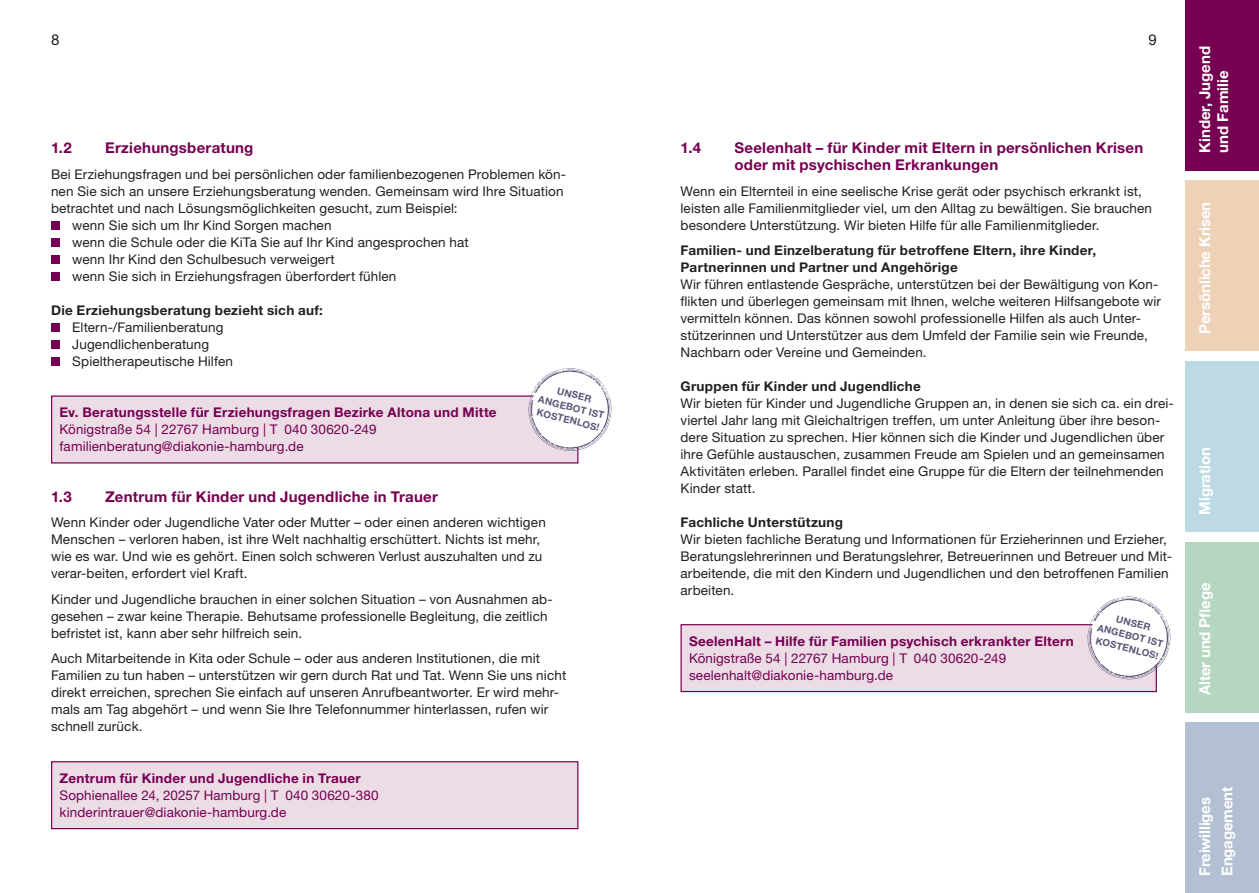
<style>
.page{position:relative;width:1259px;height:893px;background:#fff}
.page>*{position:absolute;margin:0;border:0;box-sizing:border-box;transform-origin:0 0}
.t1{font:700 15px/18px "Helvetica Neue LT Pro";letter-spacing:-.01em;color:#fff}
.t2{font:15px "Helvetica Neue LT Pro";color:#231f20}
.cyan_bold{font:700 14.85px/17px "Helvetica Neue LT Pro";letter-spacing:.015em;color:#760051}
._11_Fliesstext_9pt_4{font:13.35px/17px "Helvetica Neue LT Pro";letter-spacing:.01em;color:#231f20}
._11_Fliesstext_9pt_4-2{font:13.35px "Helvetica Neue LT Pro";letter-spacing:.01em;color:#760051}
._11_Fliesstext_9pt_4-3{font:700 13.35px/17px "Helvetica Neue LT Pro";letter-spacing:.02em;color:#231f20}
._11_Fliesstext_9pt_4-4{font:700 13.35px "Helvetica Neue LT Pro";letter-spacing:.02em;color:#760051}
._11_Fliesstext_9pt_4-5{font:700 9.75px "Helvetica Neue LT Pro";color:#5c5778}
.s1{font-size:13.5px}
</style>
<div class="page">
<div style="left:51px;top:395px;width:527px;height:68px;background:#ebdce5"></div>
<div style="left:51px;top:761px;width:527px;height:68px;background:#ebdce5;border:1px solid #760051"></div>
<div style="left:680px;top:624px;width:477px;height:68px;background:#ebdce5;border:1px solid #760051"></div>
<div style="left:51px;top:221px;width:9px;height:9px;background:#760051"></div>
<div style="left:51px;top:238px;width:9px;height:9px;background:#760051"></div>
<div style="left:51px;top:255px;width:9px;height:9px;background:#760051"></div>
<div style="left:51px;top:272px;width:9px;height:9px;background:#760051"></div>
<div style="left:51px;top:323px;width:9px;height:9px;background:#760051"></div>
<div style="left:51px;top:340px;width:9px;height:9px;background:#760051"></div>
<div style="left:51px;top:357px;width:9px;height:9px;background:#760051"></div>
<div style="left:1185px;top:0;width:74px;height:170px;background:#760051"></div>
<svg style="left:1185px;top:180px;width:74px;height:713px;background:#c7d2cd"></svg>
<svg style="left:1086px;top:596px;width:85px;height:85px"></svg>
<svg style="left:527px;top:368px;width:85px;height:84px"></svg>
<p class="t2" style="left:51px;top:30px;width:10px">8</p>
<p class="cyan_bold" style="left:51px;top:139px;width:22px">1.2</p>
<p class="cyan_bold" style="left:105px;top:139px;width:150px">Erziehungsberatung</p>
<p class="_11_Fliesstext_9pt_4" style="left:51px;top:165px;width:516px">Bei Erziehungsfragen und bei persönlichen oder familienbezogenen Problemen kön&shy;nen Sie sich an unsere Erziehungsberatung wenden. Gemeinsam wird Ihre Situation betrachtet und nach Lösungsmöglichkeiten gesucht, zum Beispiel:</p>
<p class="_11_Fliesstext_9pt_4" style="left:72px;top:216px;width:261px">wenn Sie sich um Ihr Kind Sorgen machen</p>
<p class="_11_Fliesstext_9pt_4" style="left:72px;top:233px;width:398px">wenn die Schule oder die KiTa Sie auf Ihr Kind angesprochen hat</p>
<p class="_11_Fliesstext_9pt_4" style="left:72px;top:250px;width:264px">wenn Ihr Kind den Schulbesuch verweigert</p>
<p class="_11_Fliesstext_9pt_4" style="left:72px;top:267px;width:326px">wenn Sie sich in Erziehungsfragen überfordert fühlen</p>
<p class="_11_Fliesstext_9pt_4-3" style="left:51px;top:301px;width:273px">Die Erziehungsberatung bezieht sich auf:</p>
<p class="_11_Fliesstext_9pt_4" style="left:72px;top:318px;width:153px">Eltern-/Familienberatung</p>
<p class="_11_Fliesstext_9pt_4" style="left:72px;top:335px;width:138px">Jugendlichenberatung</p>
<p class="_11_Fliesstext_9pt_4" style="left:72px;top:352px;width:162px">Spieltherapeutische Hilfen</p>
<p class="_11_Fliesstext_9pt_4-4" style="left:60px;top:404px;width:439px">Ev. Beratungsstelle für Erziehungsfragen Bezirke Altona und Mitte</p>
<p class="_11_Fliesstext_9pt_4-2" style="left:60px;top:421px;width:319px"><span class="s1">Königstraße</span> 54 | 22767 Hamburg | T 040 30620-249</p>
<p class="_11_Fliesstext_9pt_4-2" style="left:60px;top:438px;width:246px">familienberatung@diakonie-hamburg.de</p>
<p class="cyan_bold" style="left:51px;top:488px;width:22px">1.3</p>
<p class="cyan_bold" style="left:105px;top:488px;width:334px">Zentrum für Kinder und Jugendliche in Trauer</p>
<p class="_11_Fliesstext_9pt_4" style="left:51px;top:514px;width:496px">Wenn Kinder oder Jugendliche Vater oder Mutter – oder einen anderen wichtigen Menschen – verloren haben, ist ihre Welt nachhaltig erschüttert. Nichts ist mehr, wie es war. Und wie es gehört. Einen solch schweren Verlust auszuhalten und zu verar-beiten, erfordert viel Kraft.</p>
<p class="_11_Fliesstext_9pt_4" style="left:51px;top:590px;width:503px">Kinder und Jugendliche brauchen in einer solchen Situation – von Ausnahmen ab&shy;gesehen – zwar keine Therapie. Behutsame professionelle Begleitung, die zeitlich befristet ist, kann aber sehr hilfreich sein.</p>
<p class="_11_Fliesstext_9pt_4" style="left:51px;top:650px;width:517px">Auch Mitarbeitende in Kita oder Schule – oder aus anderen Institutionen, die mit Familien zu tun haben – unterstützen wir gern durch Rat und Tat. Wenn Sie uns nicht direkt erreichen, sprechen Sie einfach auf unseren Anrufbeantworter. Er wird mehr&shy;mals am Tag abgehört – und wenn Sie Ihre Telefonnummer hinterlassen, rufen wir schnell zurück.</p>
<p class="_11_Fliesstext_9pt_4-5" style="left:559px;top:384px;width:37px;rotate:14deg">UNSER</p>
<p class="_11_Fliesstext_9pt_4-5" style="left:540px;top:393px;width:69px;rotate:14deg">ANGEBOT IST</p>
<p class="_11_Fliesstext_9pt_4-5" style="left:538px;top:406px;width:66px;rotate:14deg">KOSTENLOS!</p>
<p class="_11_Fliesstext_9pt_4-4" style="left:60px;top:769px;width:303px">Zentrum für Kinder und Jugendliche in Trauer</p>
<p class="_11_Fliesstext_9pt_4-2" style="left:60px;top:786px;width:321px">Sophienallee 24, 20257 Hamburg | T 040 30620-380</p>
<p class="_11_Fliesstext_9pt_4-2" style="left:60px;top:803px;width:228px">kinderintrauer@diakonie-hamburg.de</p>
<p class="t2" style="left:1148px;top:30px;width:10px">9</p>
<p class="cyan_bold" style="left:680px;top:139px;width:22px">1.4</p>
<p class="cyan_bold" style="left:734px;top:139px;width:410px">Seelenhalt – für Kinder mit Eltern in persönlichen Krisen oder mit psychischen Erkrankungen</p>
<p class="_11_Fliesstext_9pt_4" style="left:680px;top:182px;width:473px">Wenn ein Elternteil in eine seelische Krise gerät oder psychisch erkrankt ist, leisten alle Familienmitglieder viel, um den Alltag zu bewältigen. Sie brauchen besondere Unterstützung. Wir bieten Hilfe für alle Familienmitglieder.</p>
<p class="_11_Fliesstext_9pt_4-3" style="left:680px;top:242px;width:417px">Familien- und Einzelberatung für betroffene Eltern, ihre Kinder,<br>Partnerinnen und Partner und Angehörige</p>
<p class="_11_Fliesstext_9pt_4" style="left:680px;top:276px;width:482px">Wir führen entlastende Gespräche, unterstützen bei der Bewältigung von Kon&shy;flikten und überlegen gemeinsam mit Ihnen, welche weiteren Hilfsangebote wir vermitteln können. Das können sowohl professionelle Hilfen als auch Unter&shy;stützerinnen und Unterstützer aus dem Umfeld der Familie sein wie Freunde, Nachbarn oder Vereine und Gemeinden.</p>
<p class="_11_Fliesstext_9pt_4-3" style="left:680px;top:378px;width:242px">Gruppen für Kinder und Jugendliche</p>
<p class="_11_Fliesstext_9pt_4" style="left:680px;top:395px;width:495px">Wir bieten für Kinder und Jugendliche Gruppen an, in denen sie sich ca. ein drei&shy;viertel Jahr lang mit Gleichaltrigen treffen, um unter Anleitung über ihre beson&shy;dere Situation zu sprechen. Hier können sich die Kinder und Jugendlichen über ihre Gefühle austauschen, zusammen Freude am Spielen und an gemeinsamen Aktivitäten erleben. Parallel findet eine Gruppe für die Eltern der teilnehmenden Kinder statt.</p>
<p class="_11_Fliesstext_9pt_4-3" style="left:680px;top:514px;width:164px">Fachliche Unterstützung</p>
<p class="_11_Fliesstext_9pt_4" style="left:680px;top:531px;width:493px">Wir bieten fachliche Beratung und Informationen für Erzieherinnen und Erzieher, Beratungslehrerinnen und Beratungslehrer, Betreuerinnen und Betreuer und Mit&shy;arbeitende, die mit den Kindern und Jugendlichen und den betroffenen Familien arbeiten.</p>
<p class="_11_Fliesstext_9pt_4-4" style="left:689px;top:633px;width:386px">SeelenHalt – Hilfe für Familien psychisch erkrankter Eltern</p>
<p class="_11_Fliesstext_9pt_4-2" style="left:689px;top:650px;width:319px"><span class="s1">Königstraße</span> 54 | 22767 Hamburg | T 040 30620-249</p>
<p class="_11_Fliesstext_9pt_4-2" style="left:689px;top:667px;width:206px">seelenhalt@diakonie-hamburg.de</p>
<p class="_11_Fliesstext_9pt_4-5" style="left:1118px;top:613px;width:37px;rotate:14deg">UNSER</p>
<p class="_11_Fliesstext_9pt_4-5" style="left:1099px;top:621px;width:69px;rotate:14deg">ANGEBOT IST</p>
<p class="_11_Fliesstext_9pt_4-5" style="left:1097px;top:634px;width:66px;rotate:14deg">KOSTENLOS!</p>
<p class="t1" style="left:1195px;top:153px;width:109px;rotate:-90deg">Kinder, Jugend und Familie</p>
<p class="t1" style="left:1195px;top:334px;width:134px;rotate:-90deg">Persönliche Krisen</p>
<p class="t1" style="left:1195px;top:515px;width:69px;rotate:-90deg">Migration</p>
<p class="t1" style="left:1195px;top:695px;width:114px;rotate:-90deg">Alter und Pflege</p>
<p class="t1" style="left:1195px;top:876px;width:80px;rotate:-90deg">Freiwilliges</p>
<p class="t1" style="left:1217px;top:876px;width:91px;rotate:-90deg">Engagement</p>
</div>
